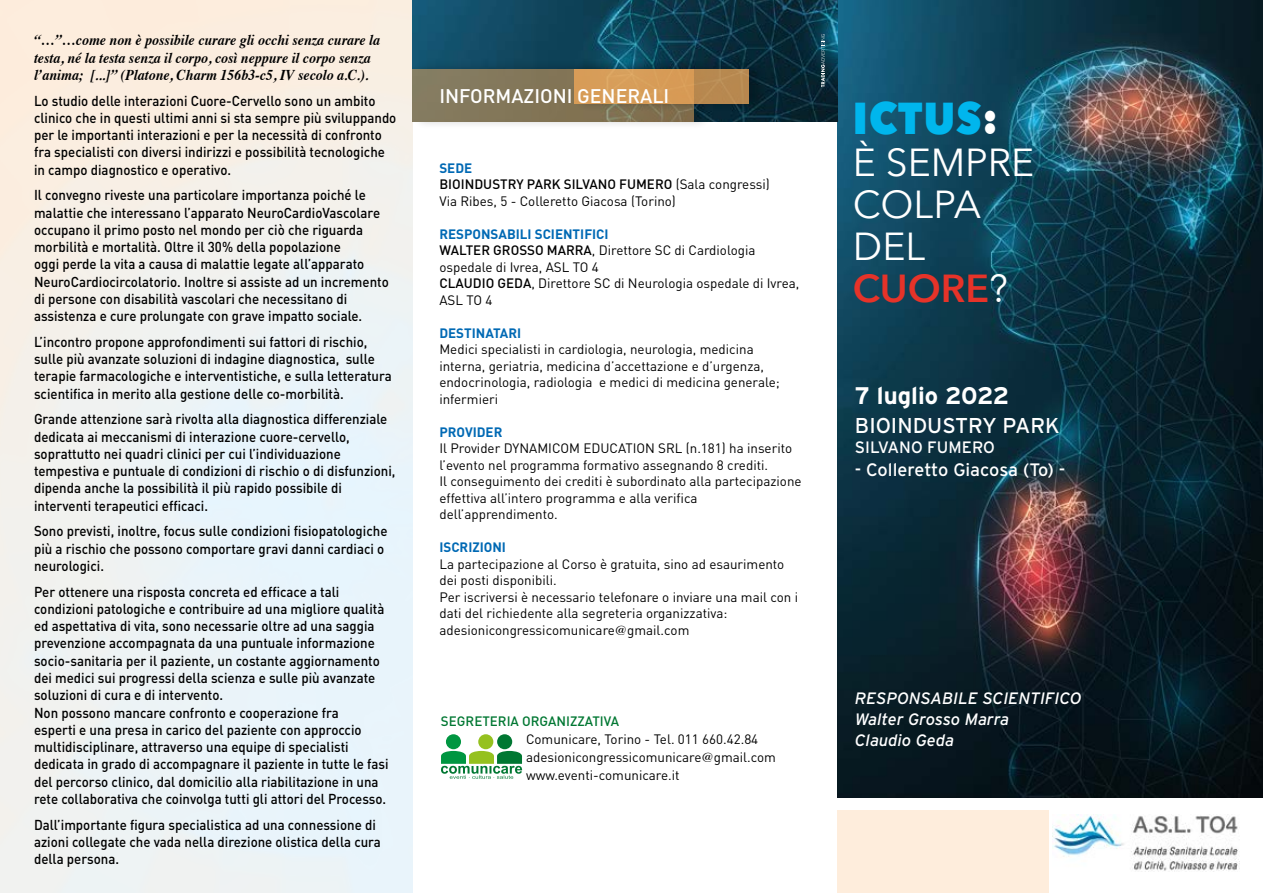
<style>
.page{position:relative;width:1263px;height:893px;background:#fff}
.page>*{position:absolute;margin:0;border:0;box-sizing:border-box;transform-origin:0 0}
.t1{font:800 44.55px "Avenir Next";letter-spacing:.03em;color:#00b6ed;scale:.91 1}
.t2{font:39px/42px "Avenir Next";color:#fff}
.t3{font:700 24px "Interstate";color:#fff}
.t4{font:21.45px "Interstate";color:#fff}
.t5{font:500 19.5px "DIN";color:#fff}
.t6{font:18px "Interstate";letter-spacing:-.005em;color:#fff}
.t7{font:italic 16.5px/21px "Interstate";color:#fff}
.t8{font:16.5px "Interstate";color:#fff}
.t9{font:italic 700 15px/17.2px "Times";color:#000;scale:.93 1}
.t10{font:500 14.25px/17.2px "DIN";color:#000;scale:.93 1}
.t11{font:13.5px/16.5px "DIN";color:#000}
.t12{font:700 13.5px "DIN";color:#0069b4}
.t13{font:500 13.5px "DIN";color:#007732}
.s1{font-weight:700;color:#0069b4}
.s2{font-weight:500}
.s3{font-family:"Times"}
.s4{color:#fff}
.s5{font-weight:600;color:#e63329}
</style>
<div class="page">
<img style="left:838px;top:0;width:425px;height:797px">
<img style="left:412px;top:0;width:426px;height:121px">
<div style="left:412px;top:60px;width:299px;height:70px;background:#000;opacity:.4"></div>
<div style="left:412px;top:69px;width:282px;height:52px;background:#83775a"></div>
<div style="left:574px;top:60px;width:192px;height:52px;background:#000;opacity:.4"></div>
<svg style="left:574px;top:69px;width:175px;height:34px;background:#cd9656"></svg>
<svg style="left:821px;top:34px;width:4px;height:53px"></svg>
<div style="left:478px;top:734px;width:15px;height:15px;background:#95c11f;border-radius:8px"></div>
<div style="left:446px;top:734px;width:15px;height:15px;background:#009641;border-radius:8px"></div>
<div style="left:497px;top:734px;width:15px;height:15px;background:#007732;border-radius:8px"></div>
<svg style="left:441px;top:751px;width:81px;height:28px"></svg>
<div style="left:838px;top:810px;width:211px;height:83px;background:#feeddc"></div>
<img style="left:1053px;top:815px;width:186px;height:57px">
<p class="t9" style="left:34px;top:30px;width:374px">“…”…come non è possibile curare gli occhi senza curare la testa, né la testa senza il corpo, così neppure il corpo senza l’anima; [...]” (Platone, Charm 156b3-c5, IV secolo a.C.).</p>
<p class="t10" style="left:34px;top:91px;width:391px">Lo studio delle interazioni Cuore-Cervello sono un ambito clinico che in questi ultimi anni si sta sempre più sviluppando per le importanti interazioni e per la necessità di confronto fra specialisti con diversi indirizzi e possibilità tecnologiche in campo diagnostico e operativo.</p>
<p class="t10" style="left:34px;top:186px;width:383px">Il convegno riveste una particolare importanza poiché le malattie che interessano l’apparato NeuroCardioVascolare occupano il primo posto nel mondo per ciò che riguarda morbilità e mortalità. Oltre il 30% della popolazione<br>oggi perde la vita a causa di malattie legate all’apparato NeuroCardiocircolatorio. Inoltre si assiste ad un incremento di persone con disabilità vascolari che necessitano di assistenza e cure prolungate con grave impatto sociale.</p>
<p class="t10" style="left:34px;top:333px;width:386px">L’incontro propone approfondimenti sui fattori di rischio, sulle più avanzate soluzioni di indagine diagnostica, sulle terapie farmacologiche e interventistiche, e sulla letteratura scientifica in merito alla gestione delle co-morbilità.</p>
<p class="t10" style="left:34px;top:410px;width:390px">Grande attenzione sarà rivolta alla diagnostica differenziale dedicata ai meccanismi di interazione cuore-cervello, soprattutto nei quadri clinici per cui l’individuazione tempestiva e puntuale di condizioni di rischio o di disfunzioni, dipenda anche la possibilità il più rapido possibile di interventi terapeutici efficaci.</p>
<p class="t10" style="left:34px;top:522px;width:382px">Sono previsti, inoltre, focus sulle condizioni fisiopatologiche più a rischio che possono comportare gravi danni cardiaci o neurologici.</p>
<p class="t10" style="left:34px;top:582px;width:383px">Per ottenere una risposta concreta ed efficace a tali condizioni patologiche e contribuire ad una migliore qualità ed aspettativa di vita, sono necessarie oltre ad una saggia prevenzione accompagnata da una puntuale informazione socio-sanitaria per il paziente, un costante aggiornamento dei medici sui progressi della scienza e sulle più avanzate soluzioni di cura e di intervento.<br>Non possono mancare confronto e cooperazione fra<br>esperti e una presa in carico del paziente con approccio multidisciplinare, attraverso una equipe di specialisti dedicata in grado di accompagnare il paziente in tutte le fasi del percorso clinico, dal domicilio alla riabilitazione in una rete collaborativa che coinvolga tutti gli attori del Processo.</p>
<p class="t10" style="left:34px;top:815px;width:375px">Dall’importante figura specialistica ad una connessione di azioni collegate che vada nella direzione olistica della cura della persona.</p>
<h3 class="t5" style="left:439px;top:84px;width:231px">INFORMAZIONI GENERALI</h3>
<p class="t11" style="left:439px;top:159px;width:332px"><span class="s1">SEDE<br></span><span class="s2">BIOINDUSTRY PARK SILVANO FUMERO</span> (Sala congressi)<br>Via Ribes, 5 - Colleretto Giacosa (Torino)</p>
<p class="t11" style="left:439px;top:225px;width:361px"><span class="s1">RESPONSABILI SCIENTIFICI<br></span><span class="s2">WALTER GROSSO MARRA</span>, Direttore SC di Cardiologia ospedale di Ivrea, ASL TO 4<br><span class="s2">CLAUDIO GEDA</span>, Direttore SC di Neurologia ospedale di Ivrea, ASL TO 4</p>
<p class="t12" style="left:439px;top:324px;width:83px">DESTINATARI</p>
<p class="t11" style="left:439px;top:341px;width:342px">Medici specialisti in cardiologia, neurologia, medicina interna, geriatria, medicina d’accettazione e d’urgenza, endocrinologia, radiologia e medici di medicina generale; infermieri</p>
<p class="t12" style="left:439px;top:423px;width:65px">PROVIDER</p>
<p class="t11" style="left:439px;top:440px;width:364px">Il Provider DYNAMICOM EDUCATION SRL (n.181) ha inserito l’evento nel programma formativo assegnando 8 crediti.<br>Il conseguimento dei crediti è subordinato alla partecipazione effettiva all’intero programma e alla verifica dell’apprendimento.</p>
<p class="t12" style="left:439px;top:539px;width:68px">ISCRIZIONI</p>
<p class="t11" style="left:439px;top:555px;width:360px">La partecipazione al Corso è gratuita, sino ad esaurimento dei posti disponibili.<br>Per iscriversi è necessario telefonare o inviare una mail con i dati del richiedente alla segreteria organizzativa: adesionicongressicomunicare<span class="s3">@</span>gmail.com</p>
<p class="t13" style="left:441px;top:712px;width:180px">SEGRETERIA ORGANIZZATIVA</p>
<p class="t11" style="left:526px;top:729px;width:251px;line-height:18px">Comunicare, Torino - Tel. 011 660.42.84 adesionicongressicomunicare<span class="s3">@</span>gmail.com www.eventi-comunicare.it</p>
<h1 class="t1" style="left:853px;top:91px;width:161px">ICTUS<span class="s4">:</span></h1>
<h2 class="t2" style="left:853px;top:140px;width:183px">È SEMPRE<br>COLPA<br>DEL<br><span class="s5">CUORE</span>?</h2>
<h3 class="t3" style="left:855px;top:382px;width:156px">7 luglio 2022</h3>
<h3 class="t4" style="left:855px;top:414px;width:207px">BIOINDUSTRY PARK</h3>
<p class="t8" style="left:855px;top:438px;width:142px">SILVANO FUMERO</p>
<p class="t6" style="left:855px;top:460px;width:212px">- Colleretto Giacosa (To) -</p>
<p class="t7" style="left:855px;top:688px;width:228px">RESPONSABILE SCIENTIFICO<br>Walter Grosso Marra<br>Claudio Geda</p>
</div>
